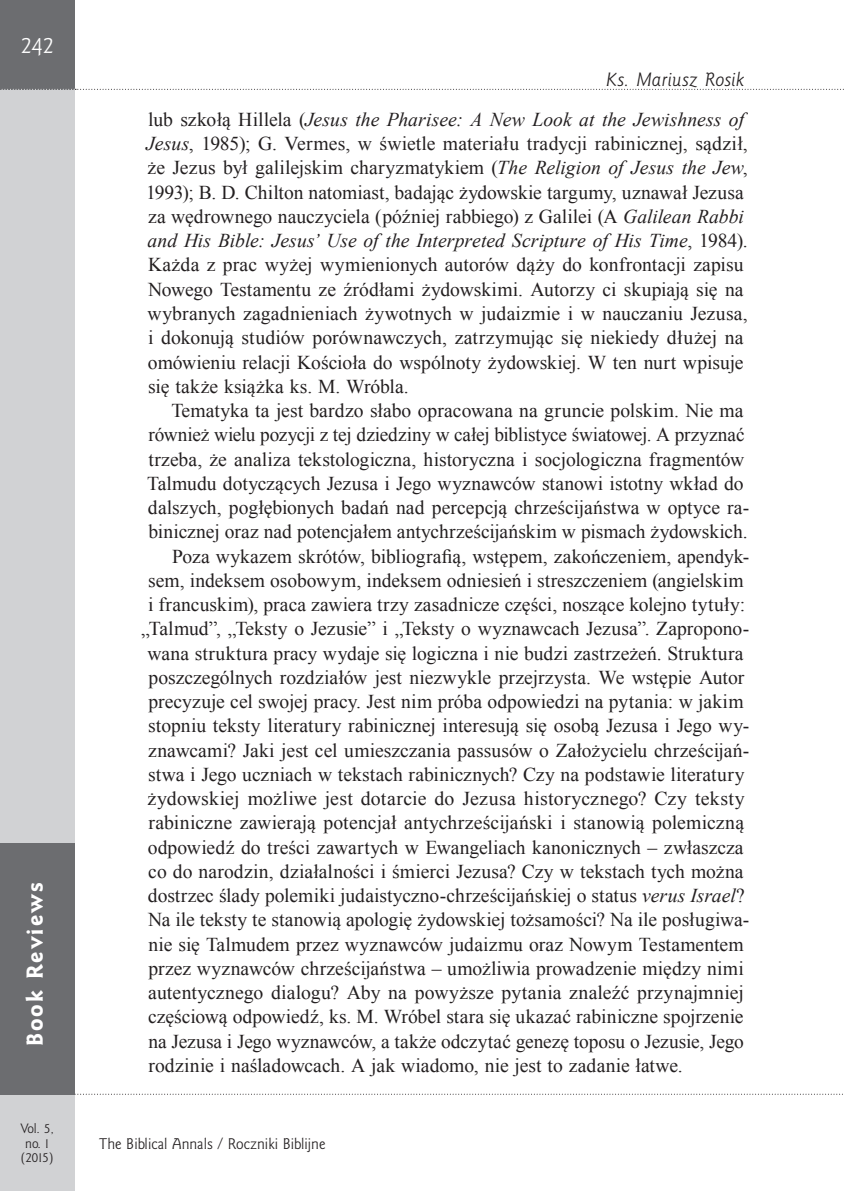
<style>
.page{position:relative;width:844px;height:1191px;background:#fff}
.page>*{position:absolute;margin:0;border:0;box-sizing:border-box;transform-origin:0 0}
.t1{font:21px "Goldy EFN Heavy";letter-spacing:.095em;color:#fff}
.t2{font:21px "Goldy EFN";color:#fff}
.t3{font:19.6px/24.3px "Times New Roman";color:#231f20}
.t4{font:italic 17.5px "Goldy EFN";letter-spacing:.01em;color:#231f20}
.t5{font:14px "Goldy EFN";color:#231f20}
.t6{font:12.25px/14.7px "Goldy EFN";color:#231f20;text-align:center}
.s1{font-style:italic}
</style>
<div class="page">
<div style="left:0;top:0;width:74px;height:1191px;background:#d1d2d4"></div>
<div style="left:0;top:0;width:74px;height:89px;background:#6c6d70"></div>
<svg style="left:74px;top:1093px;width:769px;height:1px"></svg>
<div style="left:0;top:843px;width:74px;height:251px;background:#6c6d70"></div>
<svg style="left:0;top:89px;width:844px;height:1px"></svg>
<p class="t2" style="left:21px;top:33px;width:34px">242</p>
<p class="t1" style="left:22px;top:1045px;width:165px;rotate:-90deg">Book Reviews</p>
<p class="t6" style="left:21px;top:1121px;width:35px">Vol. 5, no. 1 (2015)</p>
<p class="t4" style="left:606px;top:70px;width:140px">Ks. Mariusz Rosik</p>
<p class="t3" style="left:146px;top:107px;width:603px">lub szkołą Hillela (<span class="s1">Jesus the Pharisee: A New Look at the Jewishness of Jesus</span>, 1985); G. Vermes, w świetle materiału tradycji rabinicznej, sądził, że Jezus był galilejskim charyzmatykiem (<span class="s1">The Religion of Jesus the Jew</span>, 1993); B. D. Chilton natomiast, badając żydowskie targumy, uznawał Jezusa za wędrownego nauczyciela (później rabbiego) z Galilei (A <span class="s1">Galilean Rabbi and His Bible: Jesus’ Use of the Interpreted Scripture of His Time</span>, 1984).<br>Każda z prac wyżej wymienionych autorów dąży do konfrontacji zapisu Nowego Testamentu ze źródłami żydowskimi. Autorzy ci skupiają się na wybranych zagadnieniach żywotnych w judaizmie i w nauczaniu Jezusa, i dokonują studiów porównawczych, zatrzymując się niekiedy dłużej na omówieniu relacji Kościoła do wspólnoty żydowskiej. W ten nurt wpisuje się także książka ks. M. Wróbla.</p>
<p class="t3" style="left:171px;top:398px;width:573px">Tematyka ta jest bardzo słabo opracowana na gruncie polskim. Nie ma</p>
<p class="t3" style="left:148px;top:422px;width:597px">również wielu pozycji z tej dziedziny w całej biblistyce światowej. A przyznać</p>
<p class="t3" style="left:148px;top:446px;width:597px">trzeba, że analiza tekstologiczna, historyczna i socjologiczna fragmentów</p>
<p class="t3" style="left:147px;top:471px;width:598px">Talmudu dotyczących Jezusa i Jego wyznawców stanowi istotny wkład do</p>
<p class="t3" style="left:148px;top:495px;width:602px">dalszych, pogłębionych badań nad percepcją chrześcijaństwa w optyce ra-</p>
<p class="t3" style="left:148px;top:519px;width:600px">binicznej oraz nad potencjałem antychrześcijańskim w pismach żydowskich.</p>
<p class="t3" style="left:172px;top:543px;width:578px">Poza wykazem skrótów, bibliografią, wstępem, zakończeniem, apendyk-</p>
<p class="t3" style="left:148px;top:568px;width:596px">sem, indeksem osobowym, indeksem odniesień i streszczeniem (angielskim</p>
<p class="t3" style="left:148px;top:592px;width:598px">i francuskim), praca zawiera trzy zasadnicze części, noszące kolejno tytuły:</p>
<p class="t3" style="left:141px;top:616px;width:609px">„Talmud”, „Teksty o Jezusie” i „Teksty o wyznawcach Jezusa”. Zapropono-</p>
<p class="t3" style="left:147px;top:640px;width:597px">wana struktura pracy wydaje się logiczna i nie budzi zastrzeżeń. Struktura</p>
<p class="t3" style="left:148px;top:664px;width:597px">poszczególnych rozdziałów jest niezwykle przejrzysta. We wstępie Autor</p>
<p class="t3" style="left:148px;top:689px;width:596px">precyzuje cel swojej pracy. Jest nim próba odpowiedzi na pytania: w jakim</p>
<p class="t3" style="left:148px;top:713px;width:602px">stopniu teksty literatury rabinicznej interesują się osobą Jezusa i Jego wy-</p>
<p class="t3" style="left:148px;top:737px;width:602px">znawcami? Jaki jest cel umieszczania passusów o Założycielu chrześcijań-</p>
<p class="t3" style="left:148px;top:761px;width:597px">stwa i Jego uczniach w tekstach rabinicznych? Czy na podstawie literatury</p>
<p class="t3" style="left:148px;top:786px;width:598px">żydowskiej możliwe jest dotarcie do Jezusa historycznego? Czy teksty</p>
<p class="t3" style="left:148px;top:810px;width:597px">rabiniczne zawierają potencjał antychrześcijański i stanowią polemiczną</p>
<p class="t3" style="left:148px;top:834px;width:597px">odpowiedź do treści zawartych w Ewangeliach kanonicznych – zwłaszcza</p>
<p class="t3" style="left:148px;top:858px;width:596px">co do narodzin, działalności i śmierci Jezusa? Czy w tekstach tych można</p>
<p class="t3" style="left:148px;top:883px;width:598px">dostrzec ślady polemiki judaistyczno-chrześcijańskiej o status <span class="s1">verus Israel</span>?</p>
<p class="t3" style="left:148px;top:907px;width:602px">Na ile teksty te stanowią apologię żydowskiej tożsamości? Na ile posługiwa-</p>
<p class="t3" style="left:148px;top:931px;width:596px">nie się Talmudem przez wyznawców judaizmu oraz Nowym Testamentem</p>
<p class="t3" style="left:148px;top:955px;width:597px">przez wyznawców chrześcijaństwa – umożliwia prowadzenie między nimi</p>
<p class="t3" style="left:148px;top:980px;width:597px">autentycznego dialogu? Aby na powyższe pytania znaleźć przynajmniej</p>
<p class="t3" style="left:148px;top:1004px;width:596px">częściową odpowiedź, ks. M. Wróbel stara się ukazać rabiniczne spojrzenie</p>
<p class="t3" style="left:148px;top:1028px;width:596px">na Jezusa i Jego wyznawców, a także odczytać genezę toposu o Jezusie, Jego</p>
<p class="t3" style="left:148px;top:1052px;width:535px">rodzinie i naśladowcach. A jak wiadomo, nie jest to zadanie łatwe.</p>
<p class="t5" style="left:99px;top:1134px;width:227px">The Biblical Annals / Roczniki Biblijne</p>
</div>
